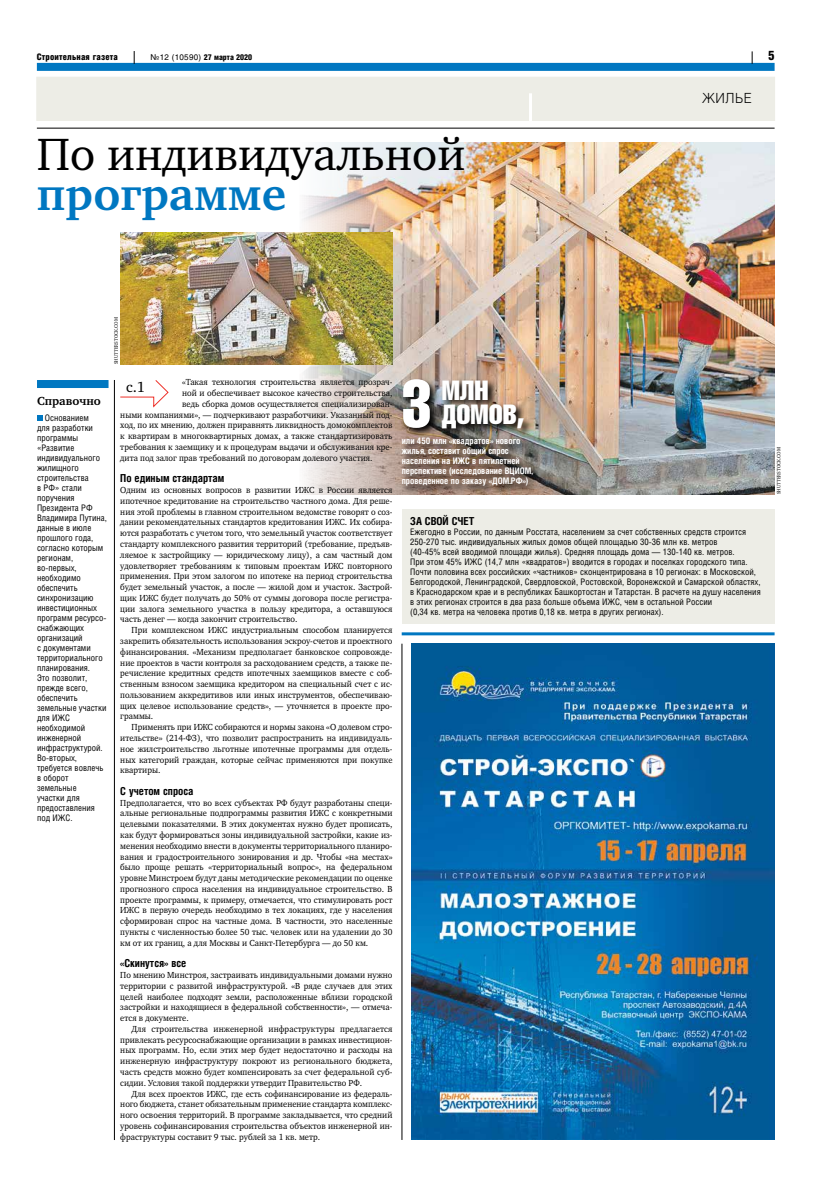
<style>
.page{position:relative;width:820px;height:1191px;background:#fff}
.page>*{position:absolute;margin:0;border:0;box-sizing:border-box;transform-origin:0 0}
.t1{font:46.4px "Charter C";color:#000}
.t2{font:700 46.4px "Charter C";color:#0077c1}
.t3{font:34px/24px "Helios Compressed";color:#fff}
.t4{font:14.9px "Charter C";color:#000}
.t5{font:300 14px "Helios";letter-spacing:.04em;color:#000;scale:.93 1}
.t6{font:900 13px "Helios Cond";color:#000}
.t7{font:700 12px "Charter C";color:#000}
.t8{font:700 11px "Helios Cond";color:#000}
.t9{font:9px/10.8px "Charter C";color:#000;text-align:justify;scale:.94 1}
.t10{font:9px/10px "Helios Cond";color:#000}
.t11{font:700 9px/10px "Helios Cond";color:#fff}
.t12{font:900 9px "Helios Cond";letter-spacing:.015em;color:#000}
.t13{font:900 8px "Helios Cond";color:#000}
.t14{font:5px "Charter C";color:#000;scale:.94 1}
.s1{font-family:"Helios";font-weight:400}
.s2{font-size:65.8px}
</style>
<div class="page">
<div style="left:36px;top:77px;width:738px;height:44px;background:#edede6"></div>
<hr style="left:37px;top:128px;width:737px;height:1px;background:#000">
<div style="left:37px;top:63px;width:737px;height:8px;background:#0077c1"></div>
<svg style="left:751px;top:51px;width:1px;height:13px"></svg>
<svg style="left:134px;top:51px;width:1px;height:13px"></svg>
<hr style="left:529px;top:93px;width:3px;height:30px;background:#fff">
<img style="left:299px;top:143px;width:474px;height:351px">
<img style="left:411px;top:643px;width:363px;height:497px">
<hr style="left:401px;top:632px;width:373px;height:3px;background:#0077c1">
<hr style="left:401px;top:643px;width:1px;height:497px;background:#000">
<div style="left:37px;top:380px;width:71px;height:8px;background:#0077c1"></div>
<svg style="left:37px;top:415px;width:5px;height:6px"></svg>
<div style="left:401px;top:509px;width:373px;height:115px;background:#edede6"></div>
<svg style="left:400px;top:435px;width:142px;height:60px;background:#7a675b"></svg>
<svg style="left:401px;top:377px;width:38px;height:61px;background:#574f48"></svg>
<img style="left:440px;top:378px;width:93px;height:60px">
<svg style="left:120px;top:380px;width:49px;height:28px"></svg>
<hr style="left:114px;top:380px;width:1px;height:760px;background:#000">
<img style="left:120px;top:233px;width:272px;height:131px">
<p class="t12" style="left:37px;top:51px;width:82px">Строительная газета</p>
<p class="t13" style="left:150px;top:53px;width:103px"><span class="s1">№12 (10590)</span> 27 марта 2020</p>
<h3 class="t6" style="left:768px;top:48px;width:8px">5</h3>
<h3 class="t5" style="left:701px;top:90px;width:55px">ЖИЛЬЕ</h3>
<h1 class="t1" style="left:37px;top:129px;width:430px">По индивидуальной</h1>
<h1 class="t2" style="left:37px;top:169px;width:251px">программе</h1>
<h3 class="t7" style="left:37px;top:394px;width:65px">Справочно</h3>
<p class="t10" style="left:37px;top:412px;width:71px;text-indent:8px">Основанием<br>для разработки программы «Развитие индивидуального жилищного строительства<br>в РФ» стали поручения<br>Президента РФ<br>Владимира Путина, данные в июле прошлого года, согласно которым регионам, во-первых, необходимо обеспечить синхронизацию инвестиционных программ ресурсо&shy;снабжающих организаций<br>с документами территориального планирования.<br>Это позволит, прежде всего, обеспечить земельные участки для ИЖС необходимой инженерной инфраструктурой.<br>Во-вторых, требуется вовлечь в оборот земельные<br>участки для предоставления под ИЖС.</p>
<p class="t14" style="left:113px;top:364px;width:52px;rotate:-90deg">SHUTTERSTOCK.COM</p>
<p class="t9" style="left:182px;top:377px;width:225px">«Такая технология строительства является прозрач-</p>
<p class="t9" style="left:182px;top:388px;width:225px">ной и обеспечивает высокое качество строительства,</p>
<p class="t9" style="left:182px;top:398px;width:225px">ведь сборка домов осуществляется специализирован-</p>
<p class="t9" style="left:120px;top:409px;width:291px">ными компаниями», — подчеркивают разработчики. Указанный под-</p>
<p class="t9" style="left:120px;top:420px;width:291px">ход, по их мнению, должен приравнять ликвидность домокомплектов</p>
<p class="t9" style="left:120px;top:431px;width:291px">к квартирам в многоквартирных домах, а также стандартизировать</p>
<p class="t9" style="left:120px;top:442px;width:291px">требования к заемщику и к процедурам выдачи и обслуживания кре-</p>
<p class="t9" style="left:120px;top:452px;width:270px">дита под залог прав требований по договорам долевого участия.</p>
<p class="t8" style="left:120px;top:472px;width:105px">По единым стандартам</p>
<p class="t9" style="left:120px;top:485px;width:291px">Одним из основных вопросов в развитии ИЖС в России является ипотечное кредитование на строительство частного дома. Для реше&shy;ния этой проблемы в главном строительном ведомстве говорят о соз&shy;дании рекомендательных стандартов кредитования ИЖС. Их собира&shy;ются разработать с учетом того, что земельный участок соответствует стандарту комплексного развития территорий (требование, предъяв&shy;ляемое к застройщику — юридическому лицу), а сам частный дом удовлетворяет требованиям к типовым проектам ИЖС повторного применения. При этом залогом по ипотеке на период строительства будет земельный участок, а после — жилой дом и участок. Застрой&shy;щик ИЖС будет получать до 50% от суммы договора после регистра&shy;ции залога земельного участка в пользу кредитора, а оставшуюся часть денег — когда закончит строительство.</p>
<p class="t9" style="left:120px;top:625px;width:291px;text-indent:11px">При комплексном ИЖС индустриальным способом планируется закрепить обязательность использования эскроу-счетов и проектного финансирования. «Механизм предполагает банковское сопровожде&shy;ние проектов в части контроля за расходованием средств, а также пе&shy;речисление кредитных средств ипотечных заемщиков вместе с соб&shy;ственным взносом заемщика кредитором на специальный счет с ис&shy;пользованием аккредитивов или иных инструментов, обеспечиваю&shy;щих целевое использование средств», — уточняется в проекте про&shy;граммы.</p>
<p class="t9" style="left:120px;top:722px;width:291px;text-indent:11px">Применять при ИЖС собираются и нормы закона «О долевом стро&shy;ительстве» (214-ФЗ), что позволит распространить на индивидуаль&shy;ное жилстроительство льготные ипотечные программы для отдель&shy;ных категорий граждан, которые сейчас применяются при покупке квартиры.</p>
<p class="t8" style="left:120px;top:784px;width:75px">С учетом спроса</p>
<p class="t9" style="left:120px;top:797px;width:291px">Предполагается, что во всех субъектах РФ будут разработаны специ&shy;альные региональные подпрограммы развития ИЖС с конкретными целевыми показателями. В этих документах нужно будет прописать, как будут формироваться зоны индивидуальной застройки, какие из&shy;менения необходимо внести в документы территориального планиро&shy;вания и градостроительного зонирования и др. Чтобы «на местах» было проще решать «территориальный вопрос», на федеральном уровне Минстроем будут даны методические рекомендации по оценке прогнозного спроса населения на индивидуальное строительство. В проекте программы, к примеру, отмечается, что стимулировать рост ИЖС в первую очередь необходимо в тех локациях, где у населения сформирован спрос на частные дома. В частности, это населенные пункты с численностью более 50 тыс. человек или на удалении до 30 км от их границ, а для Москвы и Санкт-Петербурга — до 50 км.</p>
<p class="t8" style="left:120px;top:956px;width:68px">«Скинутся» все</p>
<p class="t9" style="left:120px;top:969px;width:291px">По мнению Минстроя, застраивать индивидуальными домами нужно территории с развитой инфраструктурой. «В ряде случаев для этих целей наиболее подходят земли, расположенные вблизи городской застройки и находящиеся в федеральной собственности», — отмеча&shy;ется в документе.</p>
<p class="t9" style="left:120px;top:1023px;width:291px;text-indent:11px">Для строительства инженерной инфраструктуры предлагается привлекать ресурсоснабжающие организации в рамках инвестицион&shy;ных программ. Но, если этих мер будет недостаточно и расходы на инженерную инфраструктуру покроют из регионального бюджета, часть средств можно будет компенсировать за счет федеральной суб&shy;сидии. Условия такой поддержки утвердит Правительство РФ.</p>
<p class="t9" style="left:120px;top:1088px;width:291px;text-indent:11px">Для всех проектов ИЖС, где есть софинансирование из федераль&shy;ного бюджета, станет обязательным применение стандарта комплекс&shy;ного освоения территорий. В программе закладывается, что средний уровень софинансирования строительства объектов инженерной ин&shy;фраструктуры составит 9 тыс. рублей за 1 кв. метр.</p>
<h3 class="t4" style="left:126px;top:379px;width:20px">с.1</h3>
<h2 class="t3" style="left:441px;top:375px;width:84px;text-indent:-40px"><span class="s2">3</span> млн домов,</h2>
<p class="t11" style="left:401px;top:435px;width:132px">или 450 млн «квадратов» нового жилья, составит общий спрос населения на ИЖС в пятилетней перспективе (исследование ВЦИОМ, проведенное по заказу «ДОМ.РФ»)</p>
<p class="t8" style="left:410px;top:515px;width:66px">ЗА СВОЙ СЧЕТ</p>
<p class="t10" style="left:410px;top:527px;width:352px">Ежегодно в России, по данным Росстата, населением за счет собственных средств строится 250-270 тыс. индивидуальных жилых домов общей площадью 30-36 млн кв. метров<br>(40-45% всей вводимой площади жилья). Средняя площадь дома — 130-140 кв. метров.<br>При этом 45% ИЖС (14,7 млн «квадратов») вводится в городах и поселках городского типа.<br>Почти половина всех российских «частников» сконцентрирована в 10 регионах: в Московской, Белгородской, Ленинградской, Свердловской, Ростовской, Воронежской и Самарской областях, в Краснодарском крае и в республиках Башкортостан и Татарстан. В расчете на душу населения в этих регионах строится в два раза больше объема ИЖС, чем в остальной России<br>(0,34 кв. метра на человека против 0,18 кв. метра в других регионах).</p>
<p class="t14" style="left:775px;top:494px;width:52px;rotate:-90deg">SHUTTERSTOCK.COM</p>
</div>
